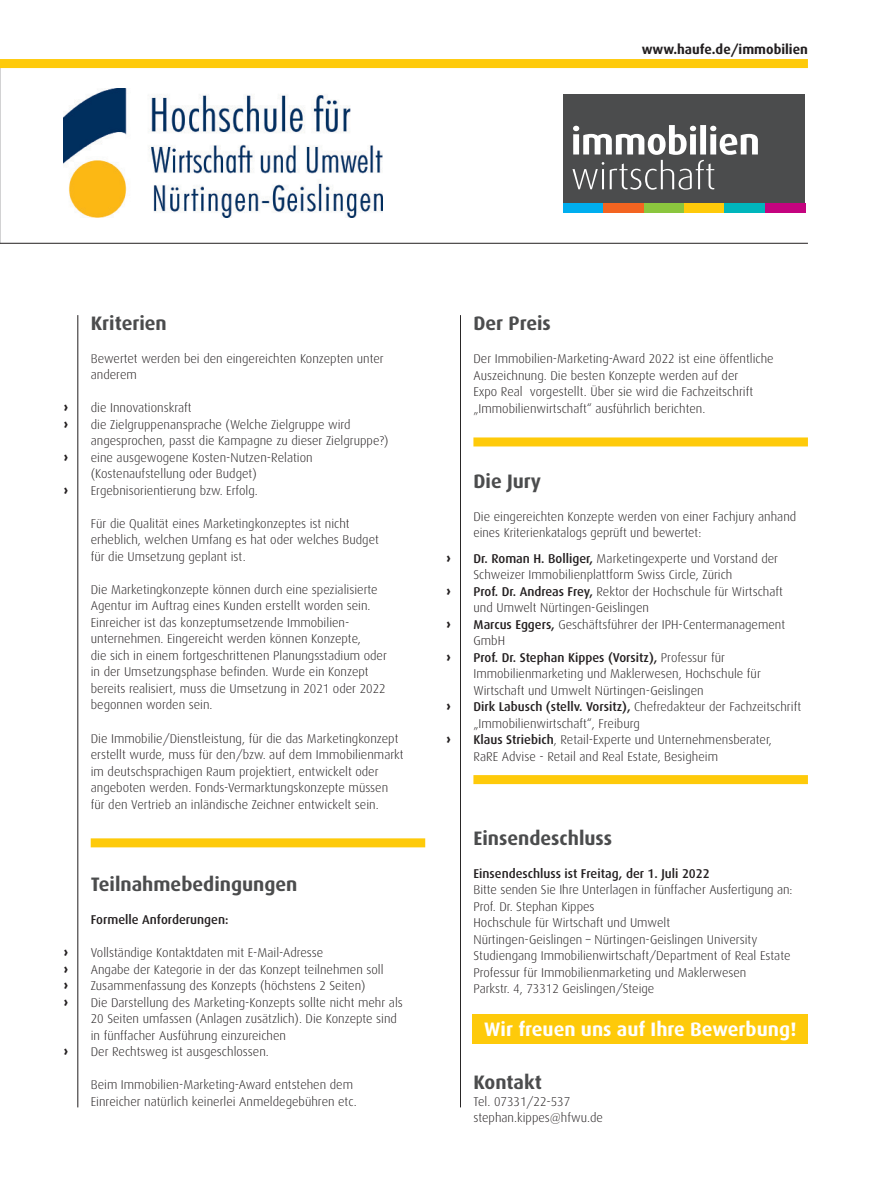
<style>
.page{position:relative;width:893px;height:1191px;background:#fff}
.page>*{position:absolute;margin:0;border:0;box-sizing:border-box;transform-origin:0 0}
.t1{font:700 19.5px "Dax";color:#4b4c4d}
.t2{font:700 19.5px "Dax";color:#fff}
.t3{font:700 13.5px "Dax";color:#231f20}
.t4{font:300 12.75px/16.5px "Dax";color:#231f20}
.t5{font:500 12.75px "Dax";color:#231f20}
.t6{font:900 12.75px "Dax";color:#231f20}
.s1{font-weight:500}
</style>
<div class="page">
<div style="left:473px;top:1014px;width:335px;height:30px;background:#feca0a"></div>
<hr style="left:460px;top:315px;width:1px;height:792px;background:#231f20">
<img style="left:64px;top:89px;width:319px;height:128px">
<hr style="left:78px;top:315px;width:1px;height:792px;background:#231f20">
<div style="left:563px;top:94px;width:242px;height:113px;background:#4b4c4d"></div>
<div style="left:563px;top:203px;width:41px;height:9px;background:#00aeef"></div>
<div style="left:604px;top:203px;width:40px;height:9px;background:#f36421"></div>
<div style="left:644px;top:203px;width:40px;height:9px;background:#8bc63e"></div>
<div style="left:684px;top:203px;width:41px;height:9px;background:#feca0a"></div>
<div style="left:725px;top:203px;width:40px;height:9px;background:#00b6bc"></div>
<div style="left:765px;top:203px;width:40px;height:9px;background:#c4047f"></div>
<svg style="left:572px;top:125px;width:186px;height:65px"></svg>
<div style="left:0;top:59px;width:808px;height:9px;background:#feca0a"></div>
<hr style="left:0;top:243px;width:808px;height:1px;background:#231f20">
<div style="left:91px;top:838px;width:334px;height:9px;background:#feca0a"></div>
<div style="left:473px;top:437px;width:335px;height:9px;background:#feca0a"></div>
<div style="left:473px;top:775px;width:335px;height:9px;background:#feca0a"></div>
<p class="t3" style="left:642px;top:41px;width:168px">www.haufe.de/immobilien</p>
<p class="t1" style="left:91px;top:312px;width:78px">Kriterien</p>
<p class="t4" style="left:91px;top:350px;width:295px">Bewertet werden bei den eingereichten Konzepten unter anderem</p>
<p class="t6" style="left:64px;top:400px;width:6px">›</p>
<p class="t4" style="left:91px;top:400px;width:102px">die Innovationskraft</p>
<p class="t6" style="left:64px;top:417px;width:6px">›</p>
<p class="t4" style="left:91px;top:416px;width:299px">die Zielgruppenansprache (Welche Zielgruppe wird angesprochen, passt die Kampagne zu dieser Zielgruppe?)</p>
<p class="t6" style="left:64px;top:450px;width:6px">›</p>
<p class="t4" style="left:91px;top:449px;width:223px">eine ausgewogene Kosten-Nutzen-Relation (Kostenaufstellung oder Budget)</p>
<p class="t6" style="left:64px;top:483px;width:6px">›</p>
<p class="t4" style="left:91px;top:482px;width:169px">Ergebnisorientierung bzw. Erfolg.</p>
<p class="t4" style="left:91px;top:515px;width:290px">Für die Qualität eines Marketingkonzeptes ist nicht erheblich, welchen Umfang es hat oder welches Budget für die Umsetzung geplant ist.</p>
<p class="t4" style="left:91px;top:581px;width:298px">Die Marketingkonzepte können durch eine spezialisierte Agentur im Auftrag eines Kunden erstellt worden sein.<br>Einreicher ist das konzeptumsetzende Immobilien&shy;unternehmen. Eingereicht werden können Konzepte,<br>die sich in einem fortgeschrittenen Planungsstadium oder in der Umsetzungsphase befinden. Wurde ein Konzept bereits realisiert, muss die Umsetzung in 2021 oder 2022 begonnen worden sein.</p>
<p class="t4" style="left:91px;top:730px;width:314px">Die Immobilie/Dienstleistung, für die das Marketingkonzept erstellt wurde, muss für den/bzw. auf dem Immobilienmarkt im deutschsprachigen Raum projektiert, entwickelt oder angeboten werden. Fonds-Vermarktungskonzepte müssen für den Vertrieb an inländische Zeichner entwickelt sein.</p>
<p class="t1" style="left:91px;top:873px;width:208px">Teilnahmebedingungen</p>
<p class="t5" style="left:91px;top:912px;width:139px">Formelle Anforderungen:</p>
<p class="t6" style="left:64px;top:945px;width:6px">›</p>
<p class="t4" style="left:91px;top:944px;width:234px">Vollständige Kontaktdaten mit E-Mail-Adresse</p>
<p class="t6" style="left:64px;top:961px;width:6px">›</p>
<p class="t4" style="left:91px;top:961px;width:294px">Angabe der Kategorie in der das Konzept teilnehmen soll</p>
<p class="t6" style="left:64px;top:978px;width:6px">›</p>
<p class="t4" style="left:91px;top:977px;width:276px">Zusammenfassung des Konzepts (höchstens 2 Seiten)</p>
<p class="t6" style="left:64px;top:994px;width:6px">›</p>
<p class="t4" style="left:91px;top:994px;width:314px">Die Darstellung des Marketing-Konzepts sollte nicht mehr als<br>20 Seiten umfassen (Anlagen zusätzlich). Die Konzepte sind in fünffacher Ausführung einzureichen</p>
<p class="t6" style="left:64px;top:1044px;width:6px">›</p>
<p class="t4" style="left:91px;top:1043px;width:180px">Der Rechtsweg ist ausgeschlossen.</p>
<p class="t4" style="left:91px;top:1076px;width:267px">Beim Immobilien-Marketing-Award entstehen dem<br>Einreicher natürlich keinerlei Anmeldegebühren etc.</p>
<p class="t1" style="left:473px;top:312px;width:79px">Der Preis</p>
<p class="t4" style="left:473px;top:350px;width:302px">Der Immobilien-Marketing-Award 2022 ist eine öffentliche Auszeichnung. Die besten Konzepte werden auf der<br>Expo Real vorgestellt. Über sie wird die Fachzeitschrift „Immobilienwirtschaft“ ausführlich berichten.</p>
<p class="t1" style="left:473px;top:470px;width:69px">Die Jury</p>
<p class="t4" style="left:473px;top:508px;width:324px">Die eingereichten Konzepte werden von einer Fachjury anhand eines Kriterienkatalogs geprüft und bewertet:</p>
<p class="t6" style="left:446px;top:551px;width:6px">›</p>
<p class="t4" style="left:473px;top:550px;width:306px"><span class="s1">Dr. Roman H. Bolliger,</span> Marketingexperte und Vorstand der<br>Schweizer Immobilienplattform Swiss Circle, Zürich</p>
<p class="t6" style="left:446px;top:584px;width:6px">›</p>
<p class="t4" style="left:473px;top:583px;width:311px"><span class="s1">Prof. Dr. Andreas Frey,</span> Rektor der Hochschule für Wirtschaft und Umwelt Nürtingen-Geislingen</p>
<p class="t6" style="left:446px;top:617px;width:6px">›</p>
<p class="t4" style="left:473px;top:616px;width:313px"><span class="s1">Marcus Eggers,</span> Geschäftsführer der IPH-Centermanagement<br>GmbH</p>
<p class="t6" style="left:446px;top:650px;width:6px">›</p>
<p class="t4" style="left:473px;top:649px;width:289px"><span class="s1">Prof. Dr. Stephan Kippes (Vorsitz),</span> Professur für<br>Immobilienmarketing und Maklerwesen, Hochschule für<br>Wirtschaft und Umwelt Nürtingen-Geislingen</p>
<p class="t6" style="left:446px;top:699px;width:6px">›</p>
<p class="t4" style="left:473px;top:698px;width:329px"><span class="s1">Dirk Labusch (stellv. Vorsitz),</span> Chefredakteur der Fachzeitschrift „Immobilienwirtschaft“, Freiburg</p>
<p class="t6" style="left:446px;top:732px;width:6px">›</p>
<p class="t4" style="left:473px;top:731px;width:300px"><span class="s1">Klaus Striebich</span>, Retail-Experte und Unternehmensberater,</p>
<p class="t4" style="left:473px;top:748px;width:246px">RaRE Advise - Retail and Real Estate, Besigheim</p>
<p class="t1" style="left:473px;top:827px;width:140px">Einsendeschluss</p>
<p class="t5" style="left:473px;top:866px;width:238px">Einsendeschluss ist Freitag, der 1. Juli 2022</p>
<p class="t4" style="left:473px;top:881px;width:320px">Bitte senden Sie Ihre Unterlagen in fünffacher Ausfertigung an:</p>
<p class="t4" style="left:473px;top:898px;width:123px">Prof. Dr. Stephan Kippes</p>
<p class="t4" style="left:473px;top:914px;width:285px">Hochschule für Wirtschaft und Umwelt<br>Nürtingen-Geislingen – Nürtingen-Geislingen University</p>
<p class="t4" style="left:473px;top:947px;width:318px">Studiengang Immobilienwirtschaft/Department of Real Estate</p>
<p class="t4" style="left:473px;top:964px;width:274px">Professur für Immobilienmarketing und Maklerwesen</p>
<p class="t4" style="left:473px;top:980px;width:182px">Parkstr. 4, 73312 Geislingen/Steige</p>
<p class="t2" style="left:484px;top:1018px;width:314px">Wir freuen uns auf Ihre Bewerbung!</p>
<p class="t1" style="left:473px;top:1071px;width:70px">Kontakt</p>
<p class="t4" style="left:473px;top:1093px;width:98px">Tel. 07331/22-537</p>
<p class="t4" style="left:473px;top:1109px;width:131px">stephan.kippes@hfwu.de</p>
</div>
